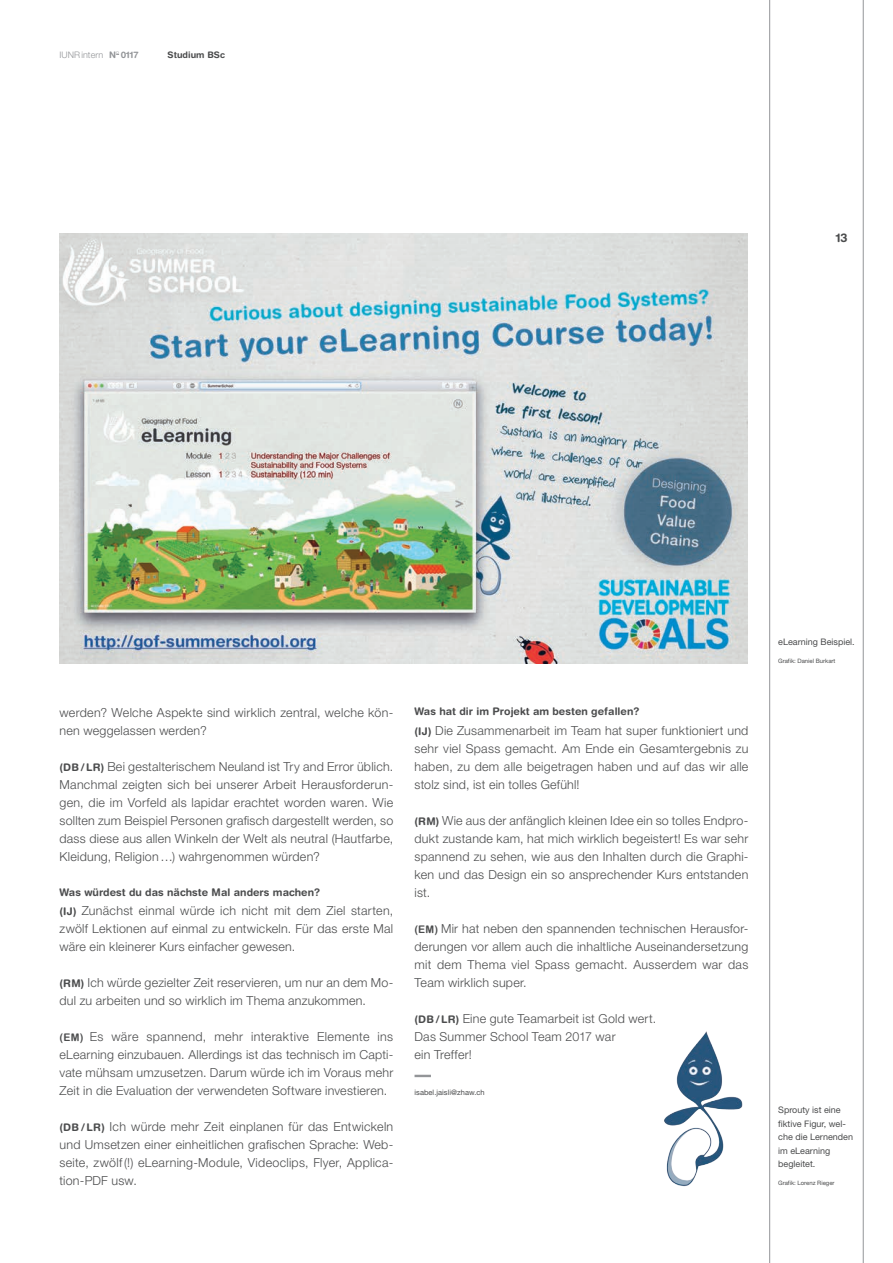
<style>
.page{position:relative;width:893px;height:1263px;background:#fff}
.page>*{position:absolute;margin:0;border:0;box-sizing:border-box;transform-origin:0 0}
.t1{font:300 12.45px/18px "Helvetica Neue LT Pro";letter-spacing:.02em;color:#4b4c4d;text-align:justify}
.t2{font:700 12px "Helvetica Rounded LT Std";color:#4b4c4d}
.t3{font:700 10.5px "Helvetica Rounded LT Std";letter-spacing:.005em;color:#4b4c4d}
.t4{font:9px/13.5px "Helvetica Neue LT Pro";color:#4b4c4d}
.t5{font:300 9px "Helvetica Neue LT Pro";letter-spacing:.005em;color:#939598}
.t6{font:700 9px "Helvetica Rounded LT Std";letter-spacing:.005em;color:#4b4c4d}
.t7{font:7.5px "Helvetica Neue LT Pro";letter-spacing:.005em;color:#4b4c4d}
.t8{font:6px "Helvetica Neue LT Pro";color:#4b4c4d}
.s1{font-family:"Helvetica Rounded LT Std";font-weight:700}
.s2{font-family:"Helvetica Rounded LT Std";font-weight:700;font-size:10.5px}
.s3{font-family:"Arial Rounded MT Bold";font-weight:400;font-size:10.5px}
</style>
<div class="page">
<img style="left:60px;top:234px;width:688px;height:429px">
<svg style="left:415px;top:1075px;width:16px;height:2px"></svg>
<img style="left:664px;top:1031px;width:79px;height:156px">
<hr style="left:769px;top:0;width:1px;height:1263px;background:#939598">
<hr style="left:863px;top:0;width:1px;height:1263px;background:#939598">
<p class="t5" style="left:60px;top:49px;width:81px">IUNRintern <span class="s1">N</span><sup>o</sup> <span class="s1">0117</span></p>
<p class="t6" style="left:167px;top:49px;width:59px">Studium BSc</p>
<p class="t2" style="left:836px;top:231px;width:13px">13</p>
<p class="t1" style="left:60px;top:703px;width:335px">werden? Welche Aspekte sind wirklich zentral, welche kön&shy;nen weggelassen werden?</p>
<p class="t1" style="left:60px;top:757px;width:335px"><span class="s2">(DB /LR)</span> Bei gestalterischem Neuland ist Try and Error üblich.<br>Manchmal zeigten sich bei unserer Arbeit Herausforderun&shy;gen, die im Vorfeld als lapidar erachtet worden waren. Wie sollten zum Beispiel Personen grafisch dargestellt werden, so dass diese aus allen Winkeln der Welt als neutral (Hautfarbe, Kleidung, Religion…) wahrgenommen würden?</p>
<p class="t3" style="left:60px;top:885px;width:262px">Was würdest du das nächste Mal anders machen?</p>
<p class="t1" style="left:60px;top:901px;width:335px"><span class="s2">(IJ)</span> Zunächst einmal würde ich nicht mit dem Ziel starten, zwölf Lektionen auf einmal zu entwickeln. Für das erste Mal wäre ein kleinerer Kurs einfacher gewesen.</p>
<p class="t1" style="left:60px;top:973px;width:335px"><span class="s2">(RM)</span> Ich würde gezielter Zeit reservieren, um nur an dem Mo&shy;dul zu arbeiten und so wirklich im Thema anzukommen.</p>
<p class="t1" style="left:60px;top:1027px;width:335px"><span class="s3">(EM)</span> Es wäre spannend, mehr interaktive Elemente ins eLearning einzubauen. Allerdings ist das technisch im Capti&shy;vate mühsam umzusetzen. Darum würde ich im Voraus mehr Zeit in die Evaluation der verwendeten Software investieren.</p>
<p class="t1" style="left:60px;top:1117px;width:335px"><span class="s2">(DB /LR)</span> Ich würde mehr Zeit einplanen für das Entwickeln und Umsetzen einer einheitlichen grafischen Sprache: Web&shy;seite, zwölf (!) eLearning-Module, Videoclips, Flyer, Applica&shy;tion-PDF usw.</p>
<p class="t3" style="left:415px;top:705px;width:227px">Was hat dir im Projekt am besten gefallen?</p>
<p class="t1" style="left:415px;top:721px;width:335px"><span class="s2">(IJ)</span> Die Zusammenarbeit im Team hat super funktioniert und sehr viel Spass gemacht. Am Ende ein Gesamtergebnis zu haben, zu dem alle beigetragen haben und auf das wir alle stolz sind, ist ein tolles Gefühl!</p>
<p class="t1" style="left:415px;top:811px;width:335px"><span class="s2">(RM)</span> Wie aus der anfänglich kleinen Idee ein so tolles Endpro&shy;dukt zustande kam, hat mich wirklich begeistert! Es war sehr spannend zu sehen, wie aus den Inhalten durch die Graphi&shy;ken und das Design ein so ansprechender Kurs entstanden ist.</p>
<p class="t1" style="left:414px;top:919px;width:335px"><span class="s3">(EM)</span> Mir hat neben den spannenden technischen Herausfor&shy;derungen vor allem auch die inhaltliche Auseinandersetzung mit dem Thema viel Spass gemacht. Ausserdem war das Team wirklich super.</p>
<p class="t1" style="left:415px;top:1009px;width:243px;text-align:left"><span class="s2">(DB /LR)</span> Eine gute Teamarbeit ist Gold wert.<br>Das Summer School Team 2017 war<br>ein Treffer!</p>
<p class="t7" style="left:415px;top:1088px;width:72px">isabel.jaisli@zhaw.ch</p>
<p class="t4" style="left:778px;top:635px;width:78px">eLearning Beispiel.</p>
<p class="t8" style="left:778px;top:657px;width:59px">Grafik: Daniel Burkart</p>
<p class="t4" style="left:778px;top:1103px;width:76px">Sprouty ist eine fiktive Figur, wel&shy;che die Lernenden im eLearning begleitet.</p>
<p class="t8" style="left:778px;top:1179px;width:58px">Grafik: Lorenz Rieger</p>
</div>
